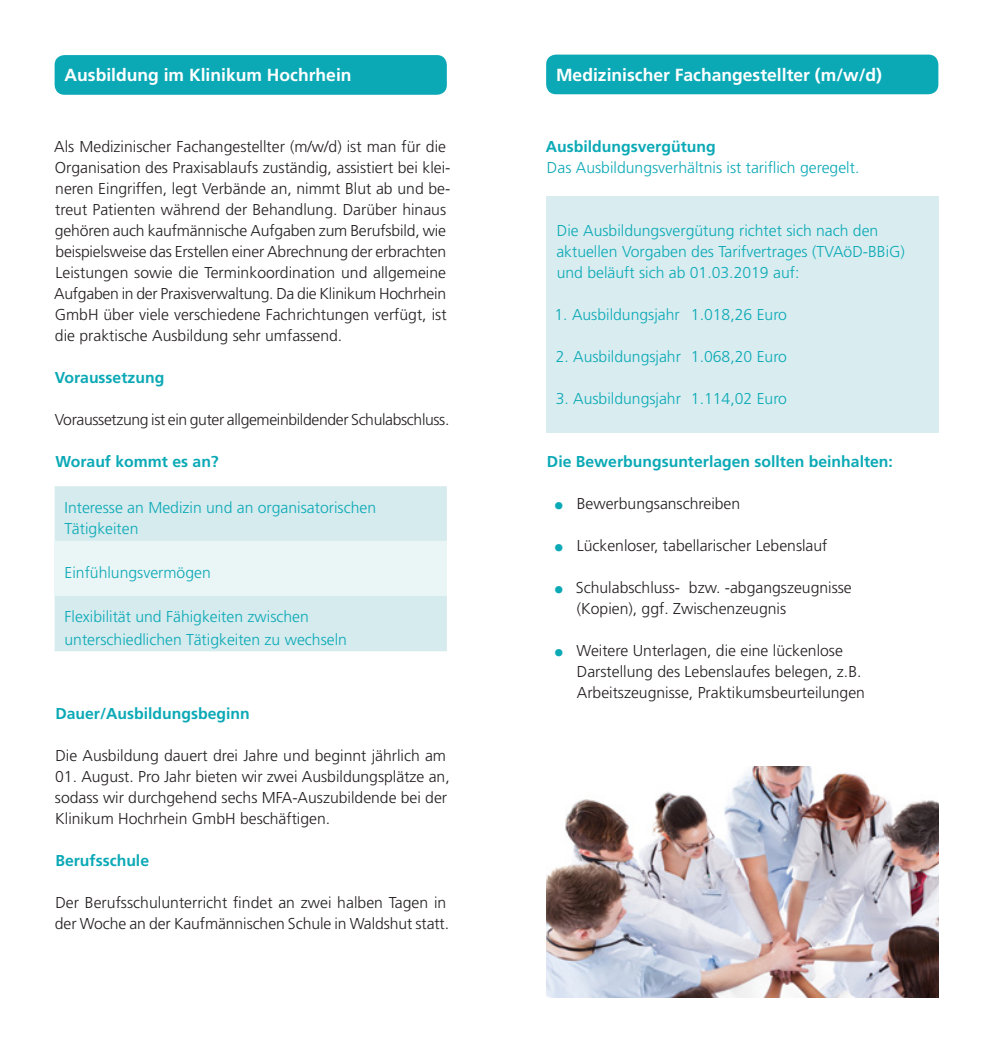
<style>
.page{position:relative;width:993px;height:1052px;background:#fff}
.page>*{position:absolute;margin:0;border:0;box-sizing:border-box;transform-origin:0 0}
.t1{font:700 17.5px "Frutiger LT Std";color:#fff}
.Fließtext_-_Block{font:300 15.75px/21px "Frutiger LT Std";color:#231f20}
.Fließtext_-_Flatter{font:300 15.75px/21px "Frutiger LT Std";color:#231f20}
.Text-Headlines{font:300 15.75px/21px "Frutiger LT Std";color:#0ba9b6}
.Fließtext_-_Block-2{font:300 15.75px/21px "Frutiger LT Std";color:#0ba9b6}
.Liste_mit_blauem_bul{font:300 15.75px "Frutiger LT Std";color:#231f20}
.Fließtext_-_Flatter-2{font:300 15.75px "Frutiger LT Std";color:#0ba9b6}
.Text-Headlines-2{font:700 15.75px "Frutiger LT Std";color:#0ba9b6}
.Fließtext_-_Block-3{font:300 15.75px "Frutiger LT Std";letter-spacing:-.025em;color:#231f20}
.Fließtext_-_Block-4{font:700 15.75px "Frutiger LT Std";color:#0ba9b6}
.Fließtext_-_Flatter-3{font:700 15.75px "Frutiger LT Std";color:#0ba9b6}
.s1{font-family:"Myriad Pro";font-weight:700;font-size:28px;color:#0ba9b6}
</style>
<div class="page">
<div style="left:546px;top:55px;width:392px;height:39px;background:#0ba9b6;border-radius:10px"></div>
<div style="left:55px;top:486px;width:391px;height:165px;background:#d5ebee"></div>
<div style="left:55px;top:541px;width:391px;height:54px;background:#eaf5f6"></div>
<div style="left:546px;top:196px;width:392px;height:237px;background:#d9edf0"></div>
<img style="left:546px;top:766px;width:392px;height:231px">
<div style="left:55px;top:55px;width:391px;height:40px;background:#0ba9b6;border-radius:10px"></div>
<p class="t1" style="left:64px;top:65px;width:288px">Ausbildung im Klinikum Hochrhein</p>
<p class="Fließtext_-_Block" style="left:54px;top:136px;width:397px">Als Medizinischer Fachangestellter (m/w/d) ist man für die Organisation des Praxisablaufs zuständig, assistiert bei klei&shy;neren Eingriffen, legt Verbände an, nimmt Blut ab und be&shy;treut Patienten während der Behandlung. Darüber hinaus gehören auch kaufmännische Aufgaben zum Berufsbild, wie beispielsweise das Erstellen einer Abrechnung der erbrachten Leistungen sowie die Terminkoordination und allgemeine Aufgaben in der Praxisverwaltung. Da die Klinikum Hochrhein GmbH über viele verschiedene Fachrichtungen verfügt, ist die praktische Ausbildung sehr umfassend.</p>
<p class="Fließtext_-_Block-4" style="left:55px;top:368px;width:111px">Voraussetzung</p>
<p class="Fließtext_-_Block-3" style="left:55px;top:411px;width:396px">Voraussetzung ist ein guter allgemeinbildender Schulabschluss.</p>
<p class="Fließtext_-_Block-4" style="left:55px;top:452px;width:165px">Worauf kommt es an?</p>
<p class="Fließtext_-_Block-2" style="left:64px;top:497px;width:313px">Interesse an Medizin und an organisatorischen<br>Tätigkeiten</p>
<p class="Fließtext_-_Block-2" style="left:64px;top:562px;width:148px">Einfühlungsvermögen</p>
<p class="Fließtext_-_Block-2" style="left:64px;top:606px;width:246px">Flexibilität und Fähigkeiten zwischen</p>
<p class="Fließtext_-_Block-2" style="left:64px;top:629px;width:284px">unterschiedlichen Tätigkeiten zu wechseln</p>
<p class="Text-Headlines-2" style="left:55px;top:704px;width:196px">Dauer/Ausbildungsbeginn</p>
<p class="Fließtext_-_Flatter" style="left:55px;top:745px;width:392px">Die Ausbildung dauert drei Jahre und beginnt jährlich am</p>
<p class="Fließtext_-_Flatter" style="left:55px;top:766px;width:396px">01. August. Pro Jahr bieten wir zwei Ausbildungsplätze an, sodass wir durchgehend sechs MFA-Auszubildende bei der<br>Klinikum Hochrhein GmbH beschäftigen.</p>
<p class="Fließtext_-_Flatter-3" style="left:55px;top:851px;width:95px">Berufsschule</p>
<p class="Fließtext_-_Block" style="left:55px;top:892px;width:395px">Der Berufsschulunterricht findet an zwei halben Tagen in der Woche an der Kaufmännischen Schule in Waldshut statt.</p>
<p class="t1" style="left:556px;top:65px;width:327px">Medizinischer Fachangestellter (m/w/d)</p>
<p class="Text-Headlines-2" style="left:545px;top:137px;width:171px">Ausbildungsvergütung</p>
<p class="Text-Headlines" style="left:547px;top:157px;width:314px">Das Ausbildungsverhältnis ist tariflich geregelt.</p>
<p class="Text-Headlines" style="left:556px;top:220px;width:323px">Die Ausbildungsvergütung richtet sich nach den</p>
<p class="Text-Headlines" style="left:556px;top:241px;width:350px">aktuellen Vorgaben des Tarifvertrages (TVAöD-BBiG) und beläuft sich ab 01.03.2019 auf:</p>
<p class="Fließtext_-_Flatter-2" style="left:554px;top:306px;width:234px">1. Ausbildungsjahr 1.018,26 Euro</p>
<p class="Fließtext_-_Flatter-2" style="left:555px;top:348px;width:233px">2. Ausbildungsjahr 1.068,20 Euro</p>
<p class="Fließtext_-_Flatter-2" style="left:555px;top:390px;width:233px">3. Ausbildungsjahr 1.114,02 Euro</p>
<p class="Text-Headlines-2" style="left:546px;top:452px;width:347px">Die Bewerbungsunterlagen sollten beinhalten:</p>
<p class="Fließtext_-_Block" style="left:554px;top:493px;width:188px"><span class="s1">•</span> Bewerbungsanschreiben</p>
<p class="Fließtext_-_Block" style="left:554px;top:535px;width:275px"><span class="s1">•</span> Lückenloser, tabellarischer Lebenslauf</p>
<p class="Fließtext_-_Block" style="left:554px;top:577px;width:299px"><span class="s1">•</span> Schulabschluss- bzw. -abgangszeugnisse</p>
<p class="Liste_mit_blauem_bul" style="left:576px;top:600px;width:211px">(Kopien), ggf. Zwischenzeugnis</p>
<p class="Fließtext_-_Block" style="left:554px;top:640px;width:290px"><span class="s1">•</span> Weitere Unterlagen, die eine lückenlose</p>
<p class="Liste_mit_blauem_bul" style="left:576px;top:663px;width:286px">Darstellung des Lebenslaufes belegen, z.B.</p>
<p class="Liste_mit_blauem_bul" style="left:576px;top:684px;width:289px">Arbeitszeugnisse, Praktikumsbeurteilungen</p>
</div>
